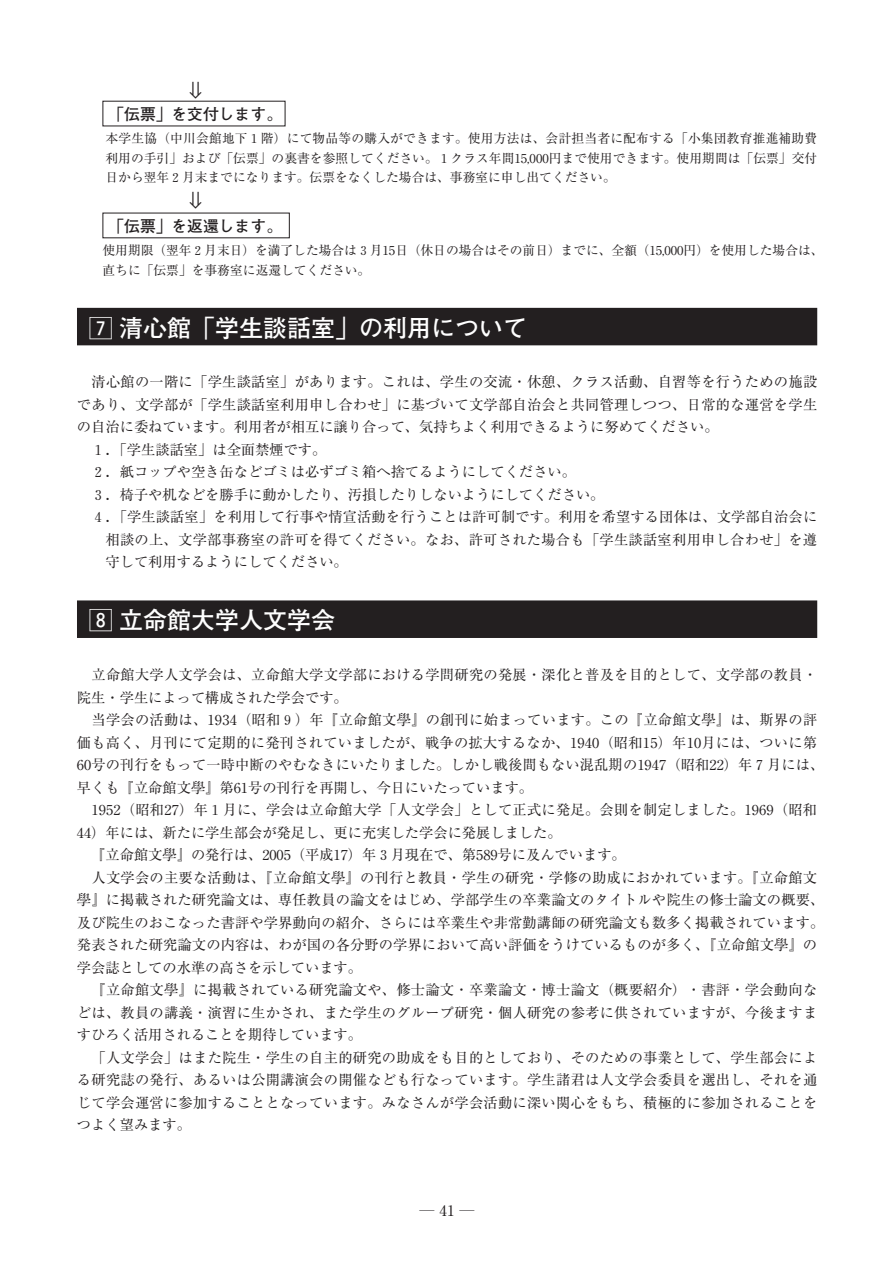
<style>
.page{position:relative;width:893px;height:1262px;background:#fff}
.page>*{position:absolute;margin:0;border:0;box-sizing:border-box;transform-origin:0 0}
.t1{font:700 24px "Futo Go B101";color:#fff}
.t2{font:500 18px "Gothic BBB";color:#231f20}
.t3{font:700 15.75px "Futo Go B101";color:#231f20}
.t4{font:15px "Ryumin";color:#231f20}
.t5{font:14.25px/22.5px "Ryumin";letter-spacing:.015em;color:#231f20}
.t6{font:12.75px/19.5px "Ryumin";color:#231f20;text-align:justify}
.s1{font-family:"Ftgfr Alpha";font-weight:400}
</style>
<div class="page">
<div style="left:77px;top:308px;width:740px;height:37px;background:#231f20"></div>
<div style="left:77px;top:600px;width:740px;height:38px;background:#231f20"></div>
<svg style="left:102px;top:100px;width:188px;height:138px"></svg>
<p class="t2" style="left:202px;top:81px;width:19px;rotate:90deg">⇒</p>
<p class="t3" style="left:108px;top:108px;width:175px">「伝票」を交付します。</p>
<p class="t6" style="left:105px;top:130px;width:713px">本学生協（中川会館地下１階）にて物品等の購入ができます。使用方法は、会計担当者に配布する「小集団教育推進補助費利用の手引」および「伝票」の裏書を参照してください。１クラス年間15,000円まで使用できます。使用期間は「伝票」交付日から翌年２月末までになります。伝票をなくした場合は、事務室に申し出てください。</p>
<p class="t3" style="left:108px;top:220px;width:175px">「伝票」を返還します。</p>
<p class="t6" style="left:102px;top:242px;width:722px">使用期限（翌年２月末日）を満了した場合は３月15日（休日の場合はその前日）までに、全額（15,000円）を使用した場合は、直ちに「伝票」を事務室に返還してください。</p>
<h1 class="t1" style="left:89px;top:318px;width:439px"><span class="s1">¶</span> 清心館「学生談話室」の利用について</h1>
<p class="t5" style="left:91px;top:373px;width:727px">清心館の一階に「学生談話室」があります。これは、学生の交流・休憩、クラス活動、自習等を行うための施設</p>
<p class="t5" style="left:77px;top:395px;width:741px">であり、文学部が「学生談話室利用申し合わせ」に基づいて文学部自治会と共同管理しつつ、日常的な運営を学生</p>
<p class="t5" style="left:77px;top:418px;width:643px">の自治に委ねています。利用者が相互に譲り合って、気持ちよく利用できるように努めてください。</p>
<p class="t5" style="left:91px;top:440px;width:237px">１．「学生談話室」は全面禁煙です。</p>
<p class="t5" style="left:91px;top:463px;width:486px">２．紙コップや空き缶などゴミは必ずゴミ箱へ捨てるようにしてください。</p>
<p class="t5" style="left:91px;top:485px;width:514px">３．椅子や机などを勝手に動かしたり、汚損したりしないようにしてください。</p>
<p class="t5" style="left:91px;top:508px;width:727px">４．「学生談話室」を利用して行事や情宣活動を行うことは許可制です。利用を希望する団体は、文学部自治会に</p>
<p class="t5" style="left:105px;top:530px;width:713px">相談の上、文学部事務室の許可を得てください。なお、許可された場合も「学生談話室利用申し合わせ」を遵</p>
<p class="t5" style="left:105px;top:553px;width:244px">守して利用するようにしてください。</p>
<h1 class="t1" style="left:89px;top:611px;width:247px"><span class="s1">•</span> 立命館大学人文学会</h1>
<p class="t5" style="left:77px;top:665px;width:741px;text-indent:15px">立命館大学人文学会は、立命館大学文学部における学問研究の発展・深化と普及を目的として、文学部の教員・院生・学生によって構成された学会です。</p>
<p class="t5" style="left:77px;top:710px;width:748px;text-indent:15px">当学会の活動は、1934（昭和９）年『立命館文學』の創刊に始まっています。この『立命館文學』は、斯界の評価も高く、月刊にて定期的に発刊されていましたが、戦争の拡大するなか、1940（昭和15）年10月には、ついに第60号の刊行をもって一時中断のやむなきにいたりました。しかし戦後間もない混乱期の1947（昭和22）年７月には、早くも『立命館文學』第61号の刊行を再開し、今日にいたっています。</p>
<p class="t5" style="left:91px;top:800px;width:727px">1952（昭和27）年１月に、学会は立命館大学「人文学会」として正式に発足。会則を制定しました。1969（昭和</p>
<p class="t5" style="left:77px;top:823px;width:486px">44）年には、新たに学生部会が発足し、更に充実した学会に発展しました。</p>
<p class="t5" style="left:91px;top:845px;width:536px">『立命館文學』の発行は、2005（平成17）年３月現在で、第589号に及んでいます。</p>
<p class="t5" style="left:91px;top:868px;width:727px">人文学会の主要な活動は、『立命館文學』の刊行と教員・学生の研究・学修の助成におかれています。『立命館文</p>
<p class="t5" style="left:77px;top:890px;width:748px">學』に掲載された研究論文は、専任教員の論文をはじめ、学部学生の卒業論文のタイトルや院生の修士論文の概要、</p>
<p class="t5" style="left:77px;top:913px;width:748px">及び院生のおこなった書評や学界動向の紹介、さらには卒業生や非常勤講師の研究論文も数多く掲載されています。</p>
<p class="t5" style="left:77px;top:935px;width:741px">発表された研究論文の内容は、わが国の各分野の学界において高い評価をうけているものが多く、『立命館文學』の</p>
<p class="t5" style="left:77px;top:958px;width:286px">学会誌としての水準の高さを示しています。</p>
<p class="t5" style="left:91px;top:980px;width:727px">『立命館文學』に掲載されている研究論文や、修士論文・卒業論文・博士論文（概要紹介）・書評・学会動向な</p>
<p class="t5" style="left:77px;top:1003px;width:741px">どは、教員の講義・演習に生かされ、また学生のグループ研究・個人研究の参考に供されていますが、今後ますま</p>
<p class="t5" style="left:77px;top:1025px;width:286px">すひろく活用されることを期待しています。</p>
<p class="t5" style="left:91px;top:1048px;width:727px">「人文学会」はまた院生・学生の自主的研究の助成をも目的としており、そのための事業として、学生部会によ</p>
<p class="t5" style="left:77px;top:1070px;width:741px">る研究誌の発行、あるいは公開講演会の開催なども行なっています。学生諸君は人文学会委員を選出し、それを通</p>
<p class="t5" style="left:77px;top:1093px;width:741px">じて学会運営に参加することとなっています。みなさんが学会活動に深い関心をもち、積極的に参加されることを</p>
<p class="t5" style="left:77px;top:1115px;width:115px">つよく望みます。</p>
<p class="t2" style="left:202px;top:191px;width:19px;rotate:90deg">⇒</p>
<p class="t4" style="left:419px;top:1205px;width:56px">―41―</p>
</div>
